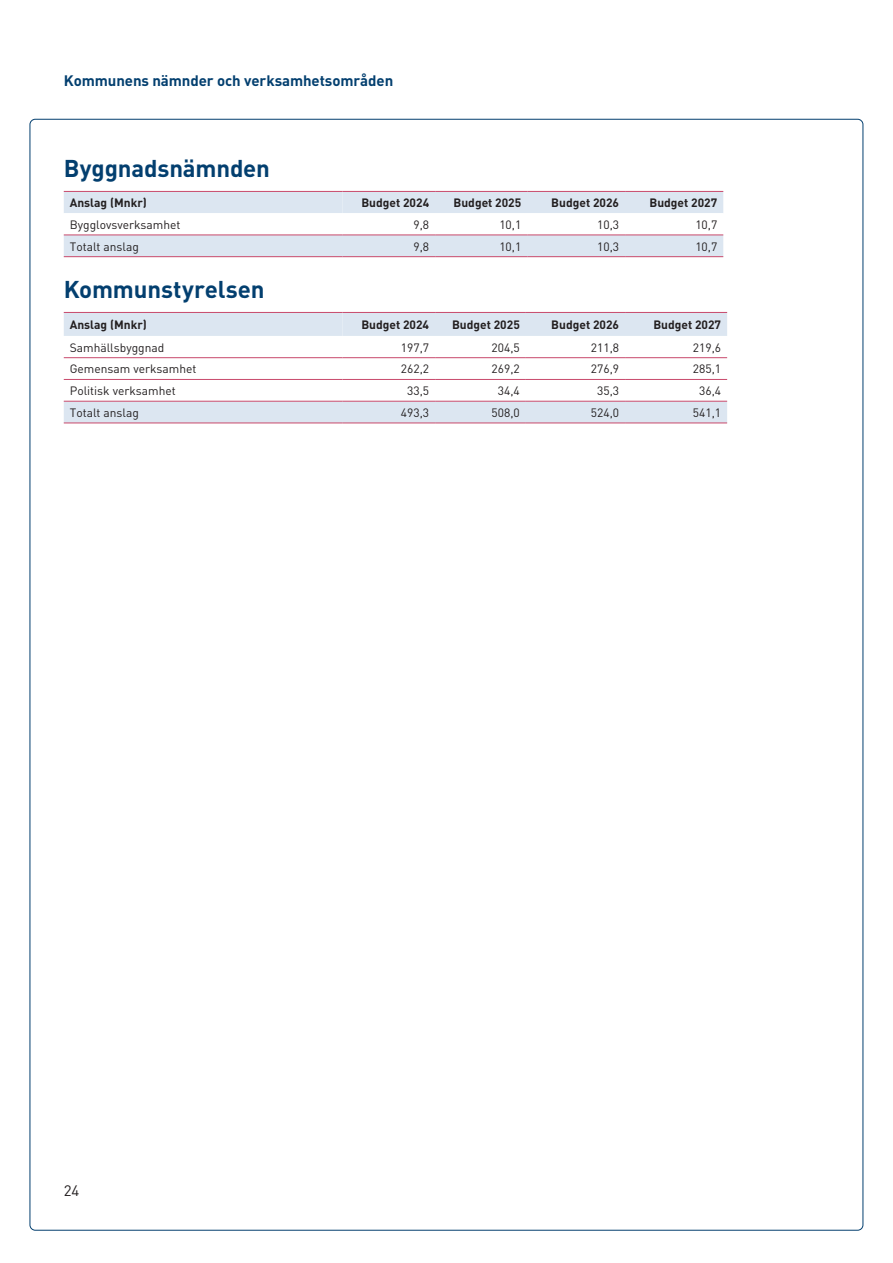
<style>
.page{position:relative;width:893px;height:1263px;background:#fff}
.page>*{position:absolute;margin:0;border:0;box-sizing:border-box;transform-origin:0 0}
.Rubrik_blå-_H2{font:700 24px "DIN";letter-spacing:-.005em;color:#033f6f}
.t1{font:700 15px "DIN";letter-spacing:-.005em;color:#033f6f}
.t2{font:15px "DIN";color:#231f20}
.Diagramtext_-_siffro{font:12px "DIN";color:#231f20}
.Diagramtext_-_rubrik{font:700 12px "DIN";color:#231f20}
.Diagramtext{font:12px "DIN";color:#231f20}
</style>
<div class="page">
<svg style="left:64px;top:192px;width:659px;height:64px"></svg>
<hr style="left:64px;top:191px;width:278px;height:1px;background:#c8496b">
<hr style="left:64px;top:235px;width:278px;height:1px;background:#c8496b">
<hr style="left:64px;top:256px;width:278px;height:1px;background:#c8496b">
<hr style="left:342px;top:235px;width:93px;height:1px;background:#c8496b">
<hr style="left:435px;top:235px;width:92px;height:1px;background:#c8496b">
<hr style="left:527px;top:235px;width:98px;height:1px;background:#c8496b">
<hr style="left:625px;top:235px;width:98px;height:1px;background:#c8496b">
<hr style="left:342px;top:256px;width:93px;height:1px;background:#c8496b">
<hr style="left:435px;top:256px;width:92px;height:1px;background:#c8496b">
<hr style="left:527px;top:256px;width:98px;height:1px;background:#c8496b">
<hr style="left:625px;top:256px;width:98px;height:1px;background:#c8496b">
<hr style="left:342px;top:191px;width:93px;height:1px;background:#c8496b">
<hr style="left:435px;top:191px;width:92px;height:1px;background:#c8496b">
<hr style="left:527px;top:191px;width:98px;height:1px;background:#c8496b">
<hr style="left:625px;top:191px;width:98px;height:1px;background:#c8496b">
<div style="left:64px;top:402px;width:663px;height:21px;background:#dce6f1"></div>
<svg style="left:64px;top:313px;width:663px;height:88px"></svg>
<hr style="left:64px;top:312px;width:278px;height:1px;background:#c8496b">
<hr style="left:64px;top:357px;width:278px;height:1px;background:#c8496b">
<hr style="left:64px;top:379px;width:278px;height:1px;background:#c8496b">
<hr style="left:342px;top:357px;width:93px;height:1px;background:#c8496b">
<hr style="left:435px;top:357px;width:91px;height:1px;background:#c8496b">
<hr style="left:526px;top:357px;width:99px;height:1px;background:#c8496b">
<hr style="left:625px;top:357px;width:102px;height:1px;background:#c8496b">
<hr style="left:342px;top:379px;width:93px;height:1px;background:#c8496b">
<hr style="left:435px;top:379px;width:91px;height:1px;background:#c8496b">
<hr style="left:526px;top:379px;width:99px;height:1px;background:#c8496b">
<hr style="left:625px;top:379px;width:102px;height:1px;background:#c8496b">
<hr style="left:64px;top:401px;width:278px;height:1px;background:#c8496b">
<hr style="left:64px;top:423px;width:278px;height:1px;background:#c8496b">
<hr style="left:342px;top:401px;width:93px;height:1px;background:#c8496b">
<hr style="left:435px;top:401px;width:91px;height:1px;background:#c8496b">
<hr style="left:526px;top:401px;width:99px;height:1px;background:#c8496b">
<hr style="left:625px;top:401px;width:102px;height:1px;background:#c8496b">
<hr style="left:342px;top:423px;width:93px;height:1px;background:#c8496b">
<hr style="left:435px;top:423px;width:91px;height:1px;background:#c8496b">
<hr style="left:526px;top:423px;width:99px;height:1px;background:#c8496b">
<hr style="left:625px;top:423px;width:102px;height:1px;background:#c8496b">
<hr style="left:342px;top:312px;width:93px;height:1px;background:#c8496b">
<hr style="left:435px;top:312px;width:91px;height:1px;background:#c8496b">
<hr style="left:526px;top:312px;width:99px;height:1px;background:#c8496b">
<hr style="left:625px;top:312px;width:102px;height:1px;background:#c8496b">
<p class="t1" style="left:64px;top:71px;width:331px">Kommunens nämnder och verksamhetsområden</p>
<h2 class="Rubrik_blå-_H2" style="left:64px;top:152px;width:208px">Byggnadsnämnden</h2>
<h3 class="Diagramtext_-_rubrik" style="left:70px;top:195px;width:79px">Anslag (Mnkr)</h3>
<h3 class="Diagramtext_-_rubrik" style="left:361px;top:195px;width:69px">Budget 2024</h3>
<h3 class="Diagramtext_-_rubrik" style="left:453px;top:195px;width:69px">Budget 2025</h3>
<h3 class="Diagramtext_-_rubrik" style="left:551px;top:195px;width:69px">Budget 2026</h3>
<h3 class="Diagramtext_-_rubrik" style="left:649px;top:195px;width:69px">Budget 2027</h3>
<p class="Diagramtext" style="left:70px;top:217px;width:112px">Bygglovsverksamhet</p>
<p class="Diagramtext_-_siffro" style="left:413px;top:217px;width:17px">9,8</p>
<p class="Diagramtext_-_siffro" style="left:499px;top:217px;width:23px">10,1</p>
<p class="Diagramtext_-_siffro" style="left:597px;top:217px;width:23px">10,3</p>
<p class="Diagramtext_-_siffro" style="left:695px;top:217px;width:23px">10,7</p>
<p class="Diagramtext" style="left:70px;top:239px;width:71px">Totalt anslag</p>
<p class="Diagramtext_-_siffro" style="left:413px;top:239px;width:17px">9,8</p>
<p class="Diagramtext_-_siffro" style="left:499px;top:239px;width:23px">10,1</p>
<p class="Diagramtext_-_siffro" style="left:597px;top:239px;width:23px">10,3</p>
<p class="Diagramtext_-_siffro" style="left:695px;top:239px;width:23px">10,7</p>
<h2 class="Rubrik_blå-_H2" style="left:64px;top:273px;width:202px">Kommunstyrelsen</h2>
<h3 class="Diagramtext_-_rubrik" style="left:70px;top:317px;width:79px">Anslag (Mnkr)</h3>
<h3 class="Diagramtext_-_rubrik" style="left:361px;top:317px;width:69px">Budget 2024</h3>
<h3 class="Diagramtext_-_rubrik" style="left:452px;top:317px;width:69px">Budget 2025</h3>
<h3 class="Diagramtext_-_rubrik" style="left:551px;top:317px;width:69px">Budget 2026</h3>
<h3 class="Diagramtext_-_rubrik" style="left:653px;top:317px;width:69px">Budget 2027</h3>
<p class="Diagramtext" style="left:70px;top:340px;width:96px">Samhällsbyggnad</p>
<p class="Diagramtext_-_siffro" style="left:401px;top:340px;width:30px">197,7</p>
<p class="Diagramtext_-_siffro" style="left:492px;top:340px;width:30px">204,5</p>
<p class="Diagramtext_-_siffro" style="left:591px;top:340px;width:30px">211,8</p>
<p class="Diagramtext_-_siffro" style="left:693px;top:340px;width:30px">219,6</p>
<p class="Diagramtext" style="left:70px;top:362px;width:128px">Gemensam verksamhet</p>
<p class="Diagramtext_-_siffro" style="left:401px;top:362px;width:30px">262,2</p>
<p class="Diagramtext_-_siffro" style="left:492px;top:362px;width:30px">269,2</p>
<p class="Diagramtext_-_siffro" style="left:591px;top:362px;width:30px">276,9</p>
<p class="Diagramtext_-_siffro" style="left:693px;top:362px;width:30px">285,1</p>
<p class="Diagramtext" style="left:70px;top:383px;width:108px">Politisk verksamhet</p>
<p class="Diagramtext_-_siffro" style="left:407px;top:383px;width:23px">33,5</p>
<p class="Diagramtext_-_siffro" style="left:498px;top:383px;width:23px">34,4</p>
<p class="Diagramtext_-_siffro" style="left:597px;top:383px;width:23px">35,3</p>
<p class="Diagramtext_-_siffro" style="left:699px;top:383px;width:23px">36,4</p>
<p class="Diagramtext" style="left:70px;top:405px;width:71px">Totalt anslag</p>
<p class="Diagramtext_-_siffro" style="left:401px;top:405px;width:30px">493,3</p>
<p class="Diagramtext_-_siffro" style="left:492px;top:405px;width:30px">508,0</p>
<p class="Diagramtext_-_siffro" style="left:591px;top:405px;width:30px">524,0</p>
<p class="Diagramtext_-_siffro" style="left:693px;top:405px;width:30px">541,1</p>
<p class="t2" style="left:64px;top:1181px;width:17px">24</p>
</div>
